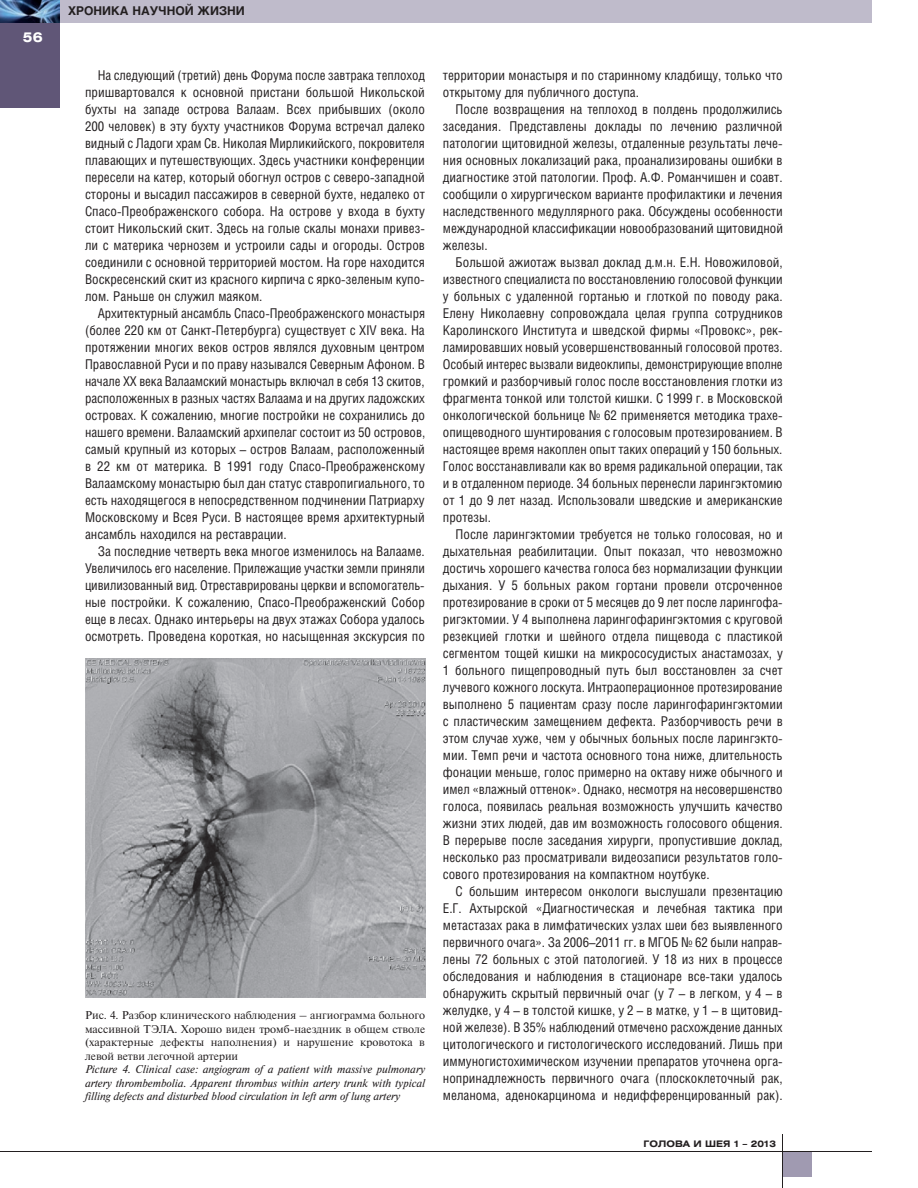
<style>
.page{position:relative;width:918px;height:1188px;background:#fff}
.page>*{position:absolute;margin:0;border:0;box-sizing:border-box;transform-origin:0 0}
.t1{font:13.5px/17px "Helios Cond C";color:#231f20;text-align:justify}
.t2{font:700 13.5px "Helios Ext C";color:#fff}
.t3{font:700 12px "Helios C";color:#231f20}
.t4{font:italic 11.25px/13.5px "Newton";color:#231f20;text-align:justify}
.t5{font:11.25px/13.5px "Newton";color:#231f20;text-align:justify}
.t6{font:700 9px "Helios Ext C";color:#231f20}
</style>
<div class="page">
<div style="left:782px;top:1151px;width:30px;height:26px;background:#a09ab1"></div>
<div style="left:0;top:23px;width:60px;height:85px;background:#605677"></div>
<div style="left:60px;top:0;width:812px;height:23px;background:#bfbbcb"></div>
<hr style="left:0;top:1151px;width:872px;height:1px;background:#231f20">
<hr style="left:782px;top:1134px;width:1px;height:54px;background:#231f20">
<img style="left:0;top:0;width:60px;height:23px">
<img style="left:86px;top:659px;width:339px;height:339px">
<p class="t2" style="left:23px;top:32px;width:21px">56</p>
<p class="t3" style="left:68px;top:6px;width:178px">ХРОНИКА НАУЧНОЙ ЖИЗНИ</p>
<p class="t1" style="left:85px;top:68px;width:341px;text-indent:13px">На следующий (третий) день Форума после завтрака теплоход пришвартовался к основной пристани большой Никольской бухты на западе острова Валаам. Всех прибывших (около 200 человек) в эту бухту участников Форума встречал далеко видный с Ладоги храм Св. Николая Мирликийского, покровителя плавающих и путешествующих. Здесь участники конференции пересели на катер, который обогнул остров с северо-западной стороны и высадил пассажиров в северной бухте, недалеко от Спасо-Преображенского собора. На острове у входа в бухту стоит Никольский скит. Здесь на голые скалы монахи привез&shy;ли с материка чернозем и устроили сады и огороды. Остров соединили с основной территорией мостом. На горе находится Воскресенский скит из красного кирпича с ярко-зеленым купо&shy;лом. Раньше он служил маяком.</p>
<p class="t1" style="left:85px;top:306px;width:342px;text-indent:13px">Архитектурный ансамбль Спасо-Преображенского монастыря (более 220 км от Санкт-Петербурга) существует с XIV века. На протяжении многих веков остров являлся духовным центром Православной Руси и по праву назывался Северным Афоном. В начале XX века Валаамский монастырь включал в себя 13 скитов, расположенных в разных частях Валаама и на других ладожских островах. К сожалению, многие постройки не сохранились до нашего времени. Валаамский архипелаг состоит из 50 островов, самый крупный из которых – остров Валаам, расположенный в 22 км от материка. В 1991 году Спасо-Преображенскому Валаамскому монастырю был дан статус ставропигиального, то есть находящегося в непосредственном подчинении Патриарху Московскому и Всея Руси. В настоящее время архитектурный ансамбль находился на реставрации.</p>
<p class="t1" style="left:85px;top:544px;width:341px;text-indent:13px">За последние четверть века многое изменилось на Валааме.<br>Увеличилось его население. Прилежащие участки земли приняли цивилизованный вид. Отреставрированы церкви и вспомогатель&shy;ные постройки. К сожалению, Спасо-Преображенский Собор еще в лесах. Однако интерьеры на двух этажах Собора удалось осмотреть. Проведена короткая, но насыщенная экскурсия по</p>
<p class="t5" style="left:85px;top:1009px;width:342px">Рис. 4. Разбор клинического наблюдения – ангиограмма больного массивной ТЭЛА. Хорошо виден тромб-наездник в общем стволе (характерные дефекты наполнения) и нарушение кровотока в левой ветви легочной артерии</p>
<p class="t4" style="left:85px;top:1063px;width:342px">Picture 4. Clinical case: angiogram of a patient with massive pulmonary artery thrombembolia. Apparent thrombus within artery trunk with typical filling defects and disturbed blood circulation in left arm of lung artery</p>
<p class="t1" style="left:443px;top:68px;width:341px">территории монастыря и по старинному кладбищу, только что открытому для публичного доступа.</p>
<p class="t1" style="left:443px;top:102px;width:342px;text-indent:13px">После возвращения на теплоход в полдень продолжились заседания. Представлены доклады по лечению различной патологии щитовидной железы, отдаленные результаты лече&shy;ния основных локализаций рака, проанализированы ошибки в диагностике этой патологии. Проф. А.Ф. Романчишен и соавт. сообщили о хирургическом варианте профилактики и лечения наследственного медуллярного рака. Обсуждены особенности международной классификации новообразований щитовидной железы.</p>
<p class="t1" style="left:443px;top:255px;width:341px;text-indent:13px">Большой ажиотаж вызвал доклад д.м.н. Е.Н. Новожиловой, известного специалиста по восстановлению голосовой функции у больных с удаленной гортанью и глоткой по поводу рака.<br>Елену Николаевну сопровождала целая группа сотрудников Каролинского Института и шведской фирмы «Провокс», рек&shy;ламировавших новый усовершенствованный голосовой протез.<br>Особый интерес вызвали видеоклипы, демонстрирующие вполне громкий и разборчивый голос после восстановления глотки из фрагмента тонкой или толстой кишки. С 1999 г. в Московской онкологической больнице № 62 применяется методика трахе&shy;опищеводного шунтирования с голосовым протезированием. В настоящее время накоплен опыт таких операций у 150 больных.<br>Голос восстанавливали как во время радикальной операции, так и в отдаленном периоде. 34 больных перенесли ларингэктомию от 1 до 9 лет назад. Использовали шведские и американские протезы.</p>
<p class="t1" style="left:443px;top:527px;width:341px;text-indent:13px">После ларингэктомии требуется не только голосовая, но и дыхательная реабилитации. Опыт показал, что невозможно достичь хорошего качества голоса без нормализации функции дыхания. У 5 больных раком гортани провели отсроченное протезирование в сроки от 5 месяцев до 9 лет после ларингофа&shy;ригэктомии. У 4 выполнена ларингофарингэктомия с круговой резекцией глотки и шейного отдела пищевода с пластикой сегментом тощей кишки на микрососудистых анастамозах, у 1 больного пищепроводный путь был восстановлен за счет лучевого кожного лоскута. Интраоперационное протезирование выполнено 5 пациентам сразу после ларингофарингэктомии с пластическим замещением дефекта. Разборчивость речи в этом случае хуже, чем у обычных больных после ларингэкто&shy;мии. Темп речи и частота основного тона ниже, длительность фонации меньше, голос примерно на октаву ниже обычного и имел «влажный оттенок». Однако, несмотря на несовершенство голоса, появилась реальная возможность улучшить качество жизни этих людей, дав им возможность голосового общения.<br>В перерыве после заседания хирурги, пропустившие доклад, несколько раз просматривали видеозаписи результатов голо&shy;сового протезирования на компактном ноутбуке.</p>
<p class="t1" style="left:443px;top:884px;width:341px;text-indent:13px">С большим интересом онкологи выслушали презентацию Е.Г. Ахтырской «Диагностическая и лечебная тактика при метастазах рака в лимфатических узлах шеи без выявленного первичного очага». За 2006–2011 гг. в МГОБ № 62 были направ&shy;лены 72 больных с этой патологией. У 18 из них в процессе обследования и наблюдения в стационаре все-таки удалось обнаружить скрытый первичный очаг (у 7 – в легком, у 4 – в желудке, у 4 – в толстой кишке, у 2 – в матке, у 1 – в щитовид&shy;ной железе). В 35% наблюдений отмечено расхождение данных цитологического и гистологического исследований. Лишь при иммуногистохимическом изучении препаратов уточнена орга&shy;нопринадлежность первичного очага (плоскоклеточный рак, меланома, аденокарцинома и недифференцированный рак).</p>
<p class="t6" style="left:644px;top:1140px;width:134px">ГОЛОВА И ШЕЯ 1 – 2013</p>
</div>
